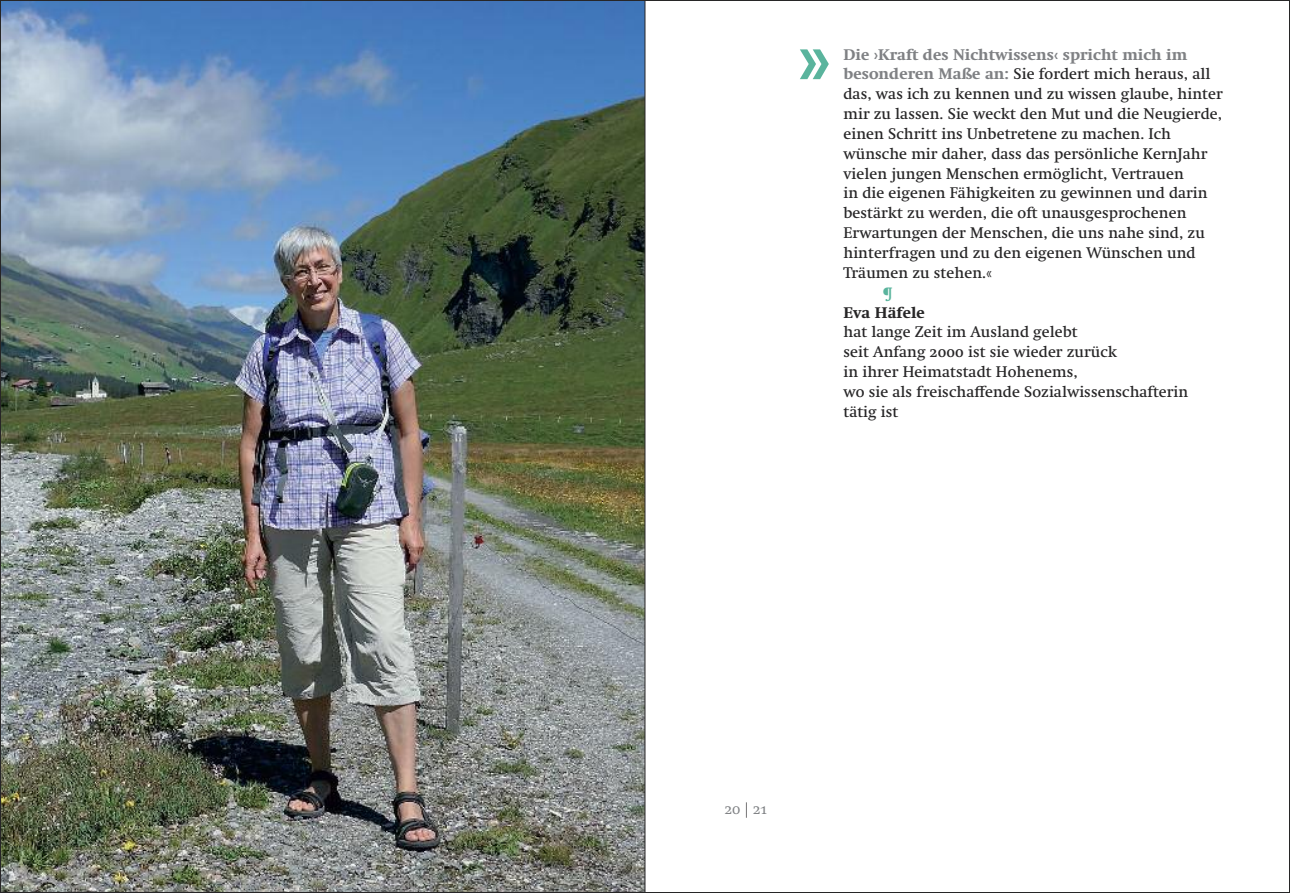
<style>
.page{position:relative;width:1290px;height:893px;background:#fff}
.page>*{position:absolute;margin:0;border:0;box-sizing:border-box;transform-origin:0 0}
.t1{font:700 76.12px "Swift Neue LT Pro";color:#5ab49d}
.t2{font:15.75px/19.8px "Swift Neue LT Pro";letter-spacing:.005em;color:#272627}
.t3{font:700 15.75px "Swift Neue LT Pro";letter-spacing:.005em;color:#272627}
.t4{font:300 15.75px "Swift Neue LT Pro";color:#7f8184}
.t5{font:700 15.75px "Swift Neue LT Pro";color:#5ab49d}
.s1{font-weight:700;color:#7f8184}
.s2{color:#272627}
</style>
<div class="page">
<img style="left:2px;top:2px;width:642px;height:889px">
<hr style="left:644px;top:0;width:1px;height:893px;background:#272627">
<h1 class="t1" style="left:797px;top:32px;width:34px">»</h1>
<p class="t2" style="left:843px;top:46px;width:381px"><span class="s1">Die ›Kraft des Nichtwissens‹ spricht mich im besonderen Maße an:</span> Sie fordert mich heraus, all das, was ich zu kennen und zu wissen glaube, hinter mir zu lassen. Sie weckt den Mut und die Neugierde, einen Schritt ins Unbetretene zu machen. Ich wünsche mir daher, dass das persönliche KernJahr vielen jungen Menschen ermöglicht, Vertrauen<br>in die eigenen Fähigkeiten zu gewinnen und darin bestärkt zu werden, die oft unausgesprochenen Erwartungen der Menschen, die uns nahe sind, zu hinterfragen und zu den eigenen Wünschen und Träumen zu stehen.«</p>
<p class="t5" style="left:883px;top:287px;width:11px">¶</p>
<p class="t3" style="left:843px;top:307px;width:83px">Eva Häfele</p>
<p class="t2" style="left:843px;top:324px;width:346px">hat lange Zeit im Ausland gelebt<br>seit Anfang 2000 ist sie wieder zurück<br>in ihrer Heimatstadt Hohenems,<br>wo sie als freischaffende Sozialwissenschafterin tätig ist</p>
<p class="t4" style="left:724px;top:803px;width:44px">20 <span class="s2">|</span> 21</p>
</div>
